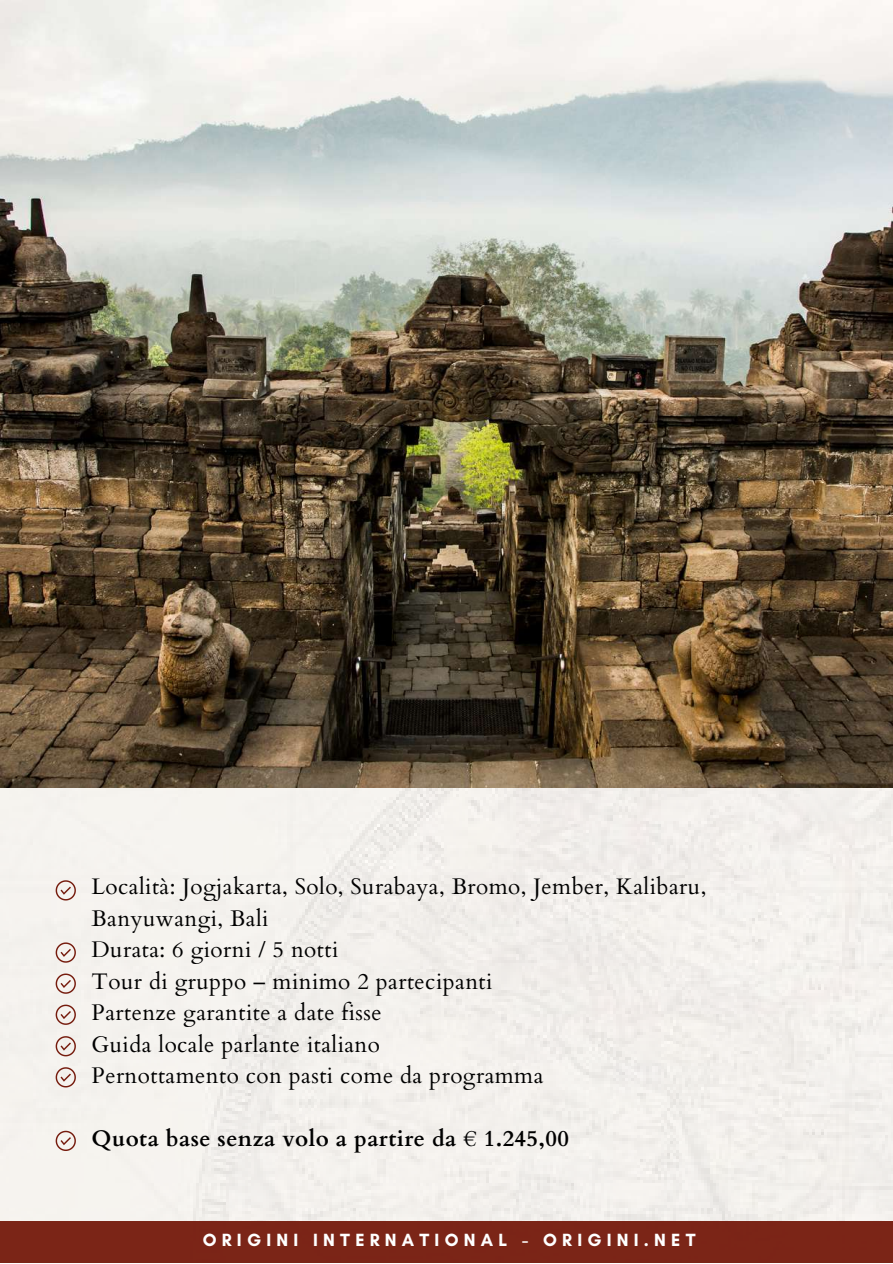
<style>
.page{position:relative;width:893px;height:1264px;background:#fff}
.page>*{position:absolute;margin:0;border:0;box-sizing:border-box;transform-origin:0 0}
.t1{font:22.5px/31.5px "Cardo";letter-spacing:.02em;color:#000}
.t2{font:700 22.5px "Cardo";letter-spacing:.02em;color:#000}
.t3{font:700 18px "Glacial Indifference";letter-spacing:.29em;color:#fff}
</style>
<div class="page">
<div style="left:0;top:787px;width:892px;height:434px;background:#f4f1ed"></div>
<img style="left:0;top:0;width:892px;height:787px">
<div style="left:0;top:1221px;width:892px;height:41px;background:#7b2517"></div>
<svg style="left:56px;top:1036px;width:20px;height:20px"></svg>
<svg style="left:56px;top:1004px;width:20px;height:20px"></svg>
<svg style="left:56px;top:973px;width:20px;height:20px"></svg>
<svg style="left:56px;top:1067px;width:20px;height:20px"></svg>
<svg style="left:56px;top:880px;width:20px;height:20px"></svg>
<svg style="left:56px;top:942px;width:20px;height:20px"></svg>
<svg style="left:56px;top:1130px;width:20px;height:20px"></svg>
<p class="t1" style="left:92px;top:871px;width:616px">Località: Jogjakarta, Solo, Surabaya, Bromo, Jember, Kalibaru, Banyuwangi, Bali<br>Durata: 6 giorni / 5 notti<br>Tour di gruppo – minimo 2 partecipanti<br>Partenze garantite a date fisse<br>Guida locale parlante italiano<br>Pernottamento con pasti come da programma</p>
<p class="t2" style="left:92px;top:1123px;width:479px">Quota base senza volo a partire da € 1.245,00</p>
<p class="t3" style="left:203px;top:1229px;width:494px">ORIGINI INTERNATIONAL - ORIGINI.NET</p>
</div>
